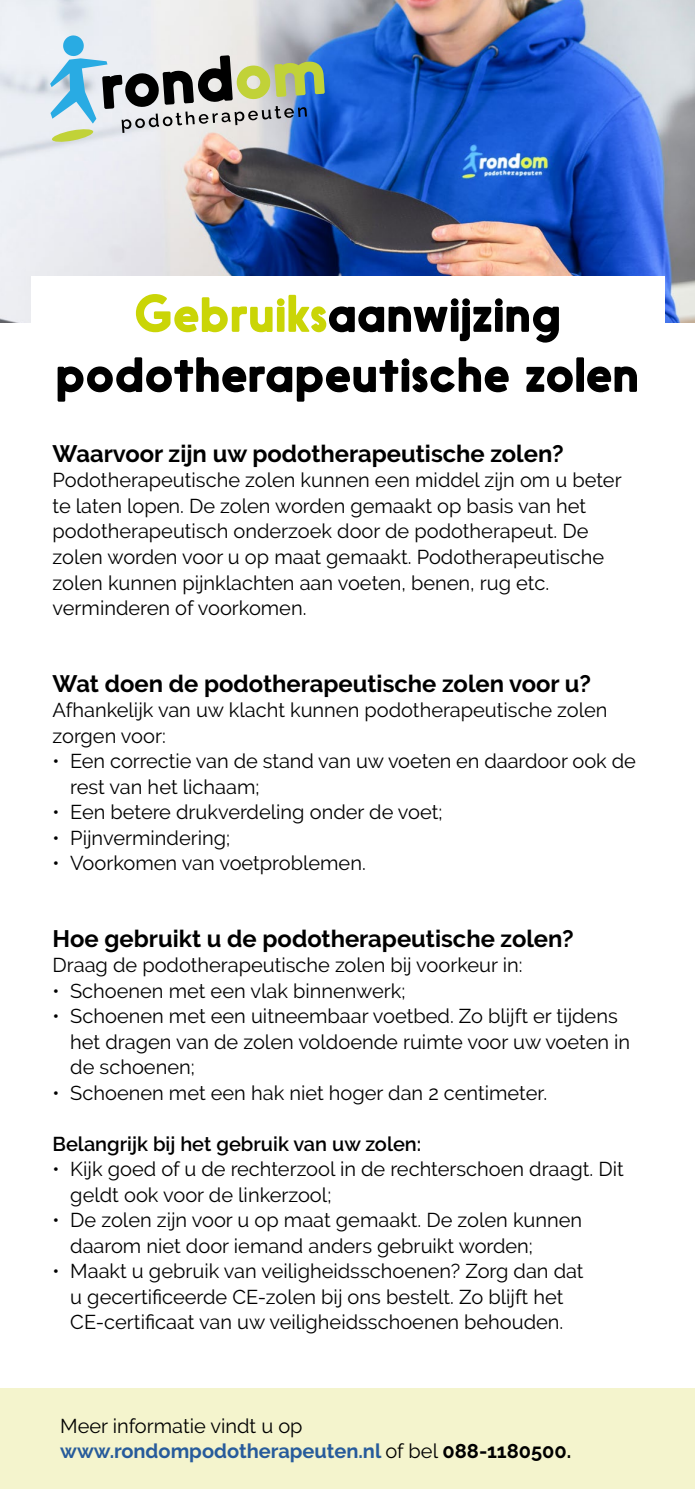
<style>
.page{position:relative;width:695px;height:1489px;background:#fff}
.page>*{position:absolute;margin:0;border:0;box-sizing:border-box;transform-origin:0 0}
.t1{font:50px/60px "Nanami Rounded Bld";color:#000;text-align:center}
.t2{font:700 23.75px "Raleway";color:#000}
.t3{font:20px/25.5px "Raleway";color:#000}
.t4{font:700 20px/25px "Raleway";color:#275b9b}
.t5{font:600 20px "Raleway";color:#000}
.s1{color:#cad506}
.s2{font-weight:400;color:#000}
.s3{color:#000}
</style>
<div class="page">
<img style="left:0;top:0;width:694px;height:322px">
<div style="left:0;top:1388px;width:694px;height:100px;background:#f4f4cd"></div>
<div style="left:31px;top:276px;width:634px;height:90px;background:#fff"></div>
<div style="left:63px;top:35px;width:21px;height:21px;background:#29abe3;border-radius:50%"></div>
<svg style="left:50px;top:55px;width:275px;height:87px;background:#a5b4b2"></svg>
<h1 class="t1" style="left:56px;top:283px;width:585px"><span class="s1">Gebruiks</span>aanwijzing podotherapeutische zolen</h1>
<p class="t2" style="left:53px;top:440px;width:512px">Waarvoor zijn uw podotherapeutische zolen?</p>
<p class="t3" style="left:53px;top:467px;width:570px">Podotherapeutische zolen kunnen een middel zijn om u beter te laten lopen. De zolen worden gemaakt op basis van het podotherapeutisch onderzoek door de podotherapeut. De zolen worden voor u op maat gemaakt. Podotherapeutische zolen kunnen pijnklachten aan voeten, benen, rug etc. verminderen of voorkomen.</p>
<p class="t2" style="left:53px;top:669px;width:540px">Wat doen de podotherapeutische zolen voor u?</p>
<p class="t3" style="left:53px;top:697px;width:556px">Afhankelijk van uw klacht kunnen podotherapeutische zolen zorgen voor:</p>
<p class="t3" style="left:70px;top:748px;width:567px;text-indent:-18px">• Een correctie van de stand van uw voeten en daardoor ook de rest van het lichaam;</p>
<p class="t3" style="left:53px;top:799px;width:391px">• Een betere drukverdeling onder de voet;</p>
<p class="t3" style="left:53px;top:824px;width:179px">• Pijnvermindering;</p>
<p class="t3" style="left:53px;top:850px;width:315px">• Voorkomen van voetproblemen.</p>
<p class="t2" style="left:53px;top:924px;width:522px">Hoe gebruikt u de podotherapeutische zolen?</p>
<p class="t3" style="left:53px;top:952px;width:471px">Draag de podotherapeutische zolen bij voorkeur in:</p>
<p class="t3" style="left:53px;top:977px;width:354px">• Schoenen met een vlak binnenwerk;</p>
<p class="t3" style="left:70px;top:1003px;width:561px;text-indent:-18px">• Schoenen met een uitneembaar voetbed. Zo blijft er tijdens het dragen van de zolen voldoende ruimte voor uw voeten in de schoenen;</p>
<p class="t3" style="left:53px;top:1079px;width:496px">• Schoenen met een hak niet hoger dan 2 centimeter.</p>
<p class="t5" style="left:53px;top:1132px;width:370px">Belangrijk bij het gebruik van uw zolen:</p>
<p class="t3" style="left:70px;top:1156px;width:555px;text-indent:-18px">• Kijk goed of u de rechterzool in de rechterschoen draagt. Dit geldt ook voor de linkerzool;</p>
<p class="t3" style="left:70px;top:1207px;width:513px;text-indent:-18px">• De zolen zijn voor u op maat gemaakt. De zolen kunnen daarom niet door iemand anders gebruikt worden;</p>
<p class="t3" style="left:53px;top:1258px;width:532px;text-align:center">• Maakt u gebruik van veiligheidsschoenen? Zorg dan dat u gecertificeerde CE-zolen bij ons bestelt. Zo blijft het<br>CE-certificaat van uw veiligheidsschoenen behouden.</p>
<p class="t4" style="left:60px;top:1413px;width:512px"><span class="s2">Meer informatie vindt u op </span>www.rondompodotherapeuten.nl <span class="s2">of bel</span> <span class="s3">088-1180500.</span></p>
</div>
